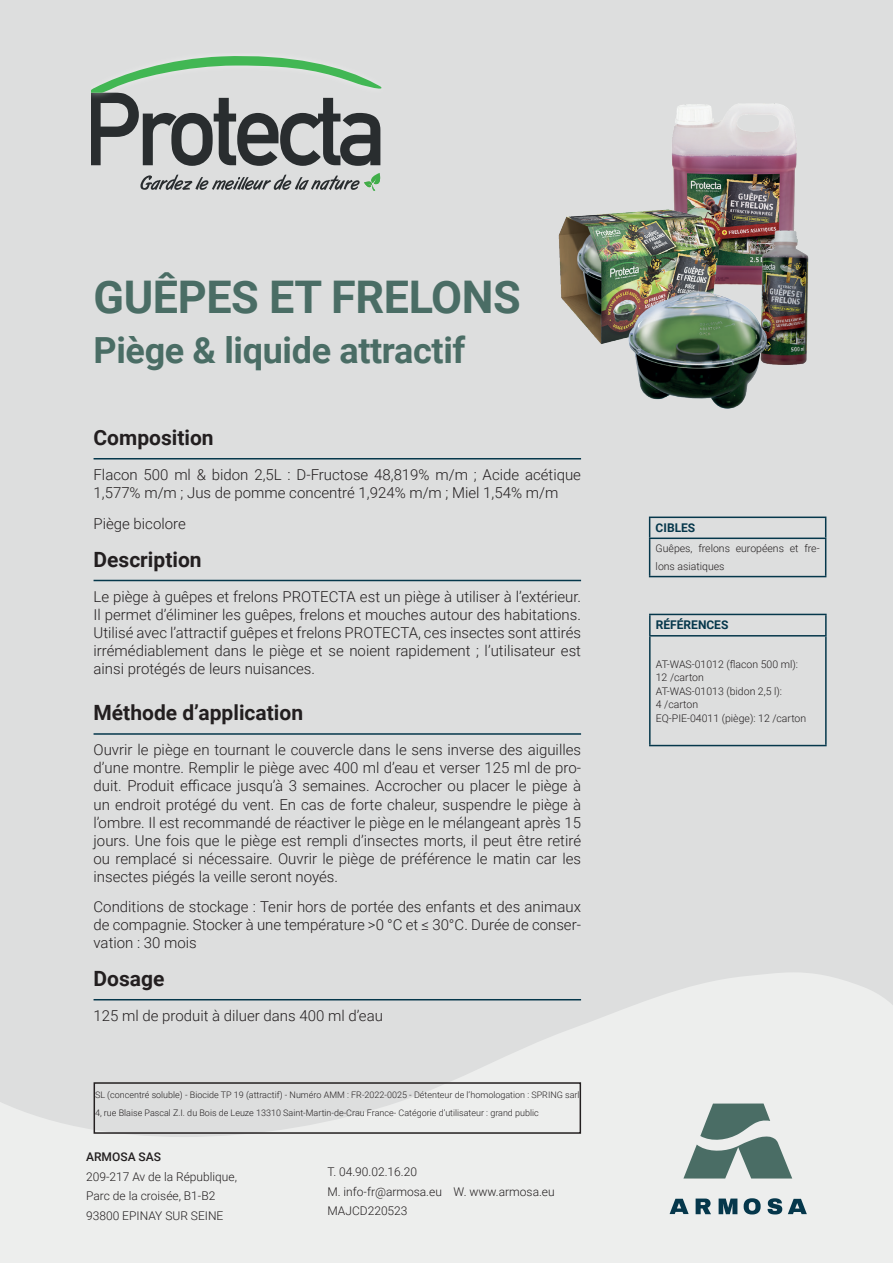
<style>
.page{position:relative;width:893px;height:1263px;background:#dddede}
.page>*{position:absolute;margin:0;border:0;box-sizing:border-box;transform-origin:0 0}
.t1{font:700 45px "Roboto";letter-spacing:-.01em;color:#4a6d65}
.t2{font:700 36px "Roboto";letter-spacing:-.01em;color:#4a6d65}
.t3{font:700 21px "Roboto";color:#231f20}
.t4{font:300 15px/18px "Roboto";color:#231f20;text-align:justify}
.t5{font:300 12px/19.5px "Roboto";color:#231f20}
.t6{font:700 12px "Roboto";color:#05374b}
.t7{font:500 12px "Roboto";color:#231f20}
.t8{font:300 10.5px/13.5px "Roboto";color:#231f20}
.t9{font:300 9px/18px "Roboto";color:#231f20}
</style>
<div class="page">
<svg style="left:0;top:973px;width:893px;height:290px;fill:#edeeed"></svg>
<hr style="left:94px;top:458px;width:487px;height:1px;background:#05374b">
<hr style="left:94px;top:580px;width:487px;height:1px;background:#05374b">
<hr style="left:94px;top:733px;width:487px;height:2px;background:#05374b">
<hr style="left:94px;top:999px;width:487px;height:1px;background:#05374b">
<hr style="left:649px;top:516px;width:177px;height:2px;background:#05374b">
<svg style="left:649px;top:518px;width:177px;height:58px"></svg>
<hr style="left:649px;top:537px;width:177px;height:2px;background:#05374b">
<hr style="left:649px;top:539px;width:1px;height:37px;background:#05374b">
<hr style="left:825px;top:539px;width:1px;height:37px;background:#05374b">
<hr style="left:649px;top:576px;width:177px;height:1px;background:#05374b">
<svg style="left:683px;top:1103px;width:109px;height:75px"></svg>
<svg style="left:788px;top:1199px;width:19px;height:15px"></svg>
<svg style="left:670px;top:1199px;width:19px;height:15px"></svg>
<svg style="left:696px;top:1198px;width:15px;height:16px"></svg>
<svg style="left:719px;top:1198px;width:18px;height:16px"></svg>
<svg style="left:744px;top:1198px;width:17px;height:16px"></svg>
<svg style="left:768px;top:1198px;width:14px;height:16px"></svg>
<svg style="left:140px;top:173px;width:241px;height:18px"></svg>
<svg style="left:92px;top:56px;width:290px;height:110px"></svg>
<img style="left:672px;top:103px;width:125px;height:114px">
<svg style="left:651px;top:615px;width:174px;height:130px"></svg>
<hr style="left:649px;top:614px;width:178px;height:1px;background:#05374b">
<hr style="left:649px;top:615px;width:2px;height:20px;background:#05374b">
<hr style="left:825px;top:615px;width:2px;height:20px;background:#05374b">
<hr style="left:649px;top:635px;width:178px;height:1px;background:#05374b">
<hr style="left:649px;top:636px;width:2px;height:109px;background:#05374b">
<hr style="left:825px;top:636px;width:2px;height:109px;background:#05374b">
<hr style="left:649px;top:745px;width:178px;height:1px;background:#05374b">
<div style="left:94px;top:1082px;width:487px;height:52px;border:2px solid #231f20"></div>
<img style="left:771px;top:217px;width:38px;height:148px">
<img style="left:558px;top:192px;width:213px;height:217px">
<h1 class="t1" style="left:94px;top:266px;width:429px">GUÊPES ET FRELONS</h1>
<h2 class="t2" style="left:94px;top:325px;width:373px">Piège &amp; liquide attractif</h2>
<h3 class="t3" style="left:94px;top:423px;width:122px">Composition</h3>
<p class="t4" style="left:94px;top:465px;width:489px">Flacon 500 ml &amp; bidon 2,5L : D-Fructose 48,819% m/m ; Acide acétique<br>1,577% m/m ; Jus de pomme concentré 1,924% m/m ; Miel 1,54% m/m</p>
<p class="t4" style="left:94px;top:514px;width:94px">Piège bicolore</p>
<h3 class="t3" style="left:94px;top:545px;width:110px">Description</h3>
<p class="t4" style="left:94px;top:587px;width:489px">Le piège à guêpes et frelons PROTECTA est un piège à utiliser à l’extérieur.<br>Il permet d’éliminer les guêpes, frelons et mouches autour des habitations.<br>Utilisé avec l’attractif guêpes et frelons PROTECTA, ces insectes sont attirés irrémédiablement dans le piège et se noient rapidement ; l’utilisateur est ainsi protégés de leurs nuisances.</p>
<h3 class="t3" style="left:94px;top:698px;width:211px">Méthode d’application</h3>
<p class="t4" style="left:94px;top:741px;width:489px">Ouvrir le piège en tournant le couvercle dans le sens inverse des aiguilles d’une montre. Remplir le piège avec 400 ml d’eau et verser 125 ml de pro&shy;duit. Produit efficace jusqu’à 3 semaines. Accrocher ou placer le piège à un endroit protégé du vent. En cas de forte chaleur, suspendre le piège à l’ombre. Il est recommandé de réactiver le piège en le mélangeant après 15 jours. Une fois que le piège est rempli d’insectes morts, il peut être retiré ou remplacé si nécessaire. Ouvrir le piège de préférence le matin car les insectes piégés la veille seront noyés.</p>
<p class="t4" style="left:94px;top:897px;width:489px">Conditions de stockage : Tenir hors de portée des enfants et des animaux de compagnie. Stocker à une température &gt;0 °C et ≤ 30°C. Durée de conser&shy;vation : 30 mois</p>
<h3 class="t3" style="left:94px;top:964px;width:72px">Dosage</h3>
<p class="t4" style="left:94px;top:1006px;width:291px">125 ml de produit à diluer dans 400 ml d’eau</p>
<p class="t9" style="left:95px;top:1085px;width:486px">SL (concentré soluble) - Biocide TP 19 (attractif) - Numéro AMM : FR-2022-0025 - Détenteur de l’homologation : SPRING sarl<br>4, rue Blaise Pascal Z.I. du Bois de Leuze 13310 Saint-Martin-de-Crau France- Catégorie d’utilisateur : grand public</p>
<p class="t7" style="left:86px;top:1148px;width:76px">ARMOSA SAS</p>
<p class="t5" style="left:86px;top:1166px;width:152px">209-217 Av de la République,<br>Parc de la croisée, B1-B2<br>93800 EPINAY SUR SEINE</p>
<p class="t5" style="left:327px;top:1162px;width:229px">T. 04.90.02.16.20<br>M. info-fr@armosa.eu W. www.armosa.eu<br>MAJCD220523</p>
<p class="t6" style="left:656px;top:520px;width:41px">CIBLES</p>
<p class="t8" style="left:656px;top:539px;width:166px;line-height:18px">Guêpes, frelons européens et fre&shy;lons asiatiques</p>
<p class="t6" style="left:656px;top:617px;width:74px">RÉFÉRENCES</p>
<p class="t8" style="left:656px;top:657px;width:152px">AT-WAS-01012 (flacon 500 ml):<br>12 /carton<br>AT-WAS-01013 (bidon 2,5 l):<br>4 /carton<br>EQ-PIE-04011 (piège): 12 /carton</p>
</div>
